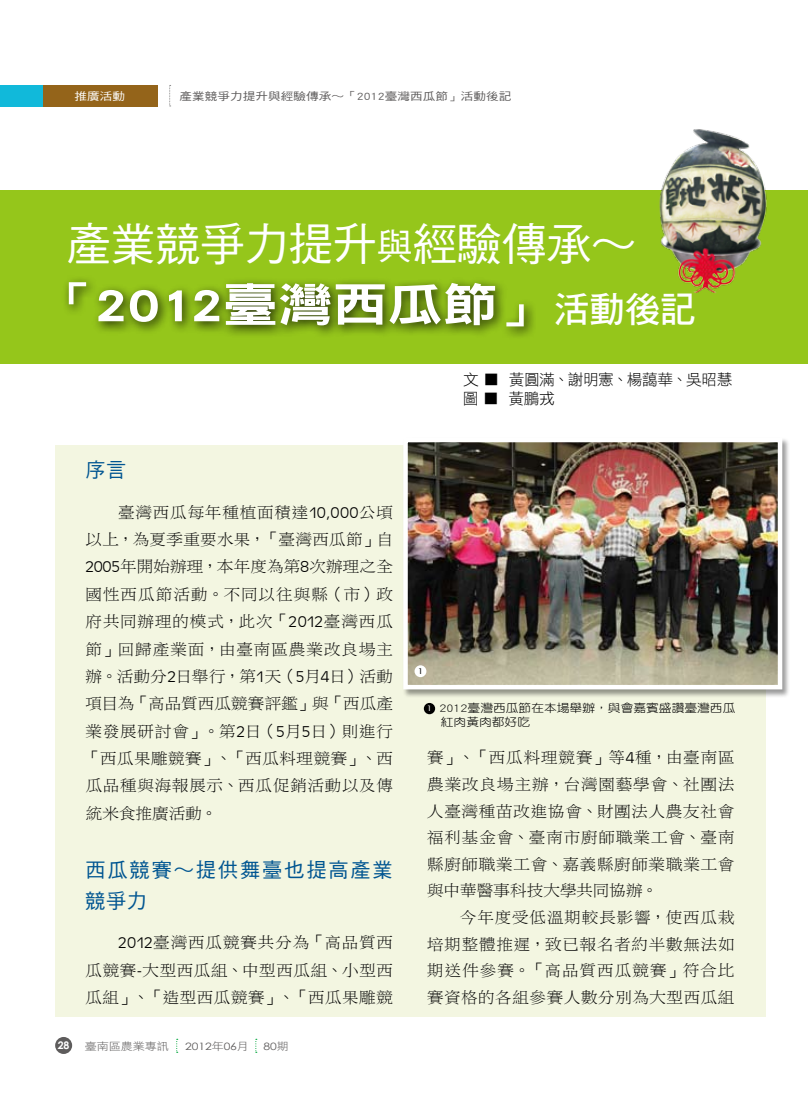
<style>
.page{position:relative;width:808px;height:1106px;background:#fff}
.page>*{position:absolute;margin:0;border:0;box-sizing:border-box;transform-origin:0 0}
.t1{font:46.5px "DF Hei Std W9";letter-spacing:-.02em;color:#fff;scale:1.2 1}
.t2{font:45px "DF Hei Std W5";letter-spacing:-.01em;color:#fff}
.t3{font:36px "DF Hei Std W7";color:#fff}
.t4{font:20.25px/30.9px "DF Hei Std W5";letter-spacing:.09em;color:#005591}
.t5{font:16.2px/27.3px "DF Li Song Std W3";letter-spacing:.005em;color:#000;text-align:justify;scale:1.06 1}
.t6{font:15.45px/18.9px "DF Hei Std W3";letter-spacing:-.035em;color:#000}
.t7{font:11.55px/14.2px "DF Yuan Std W3";color:#000;scale:1.11 1}
.t8{font:10.8px "DF Hei Std W5";letter-spacing:.005em;color:#5e5c5c;scale:1.17 1}
.t9{font:10.8px "DF Hei Std W5";color:#fff;scale:1.17 1}
.t10{font:10.5px "DF Hei Std W3";color:#5e5c5c;scale:1.14 1}
.t11{font:700 10.5px "Century Gothic";color:#fff}
.t12{font:10.2px "Century Gothic";letter-spacing:-.005em;color:#5e5c5c;scale:1.19 1}
.t13{font:7.95px "Century Gothic";color:#000;scale:1.39 1}
.s1{font-size:36px}
.s2{font-family:"DF Hei Std W7"}
.s3{font-family:"Antique Oli T Ligh"}
.s4{font-family:"DF Hei Std W3"}
.s5{font-family:"DF Hei Std W3";font-size:10.5px}
.s6{font-family:"Century Gothic";font-size:7.5px;color:#fff}
</style>
<div class="page">
<div style="left:0;top:85px;width:157px;height:21px;background:#94641a"></div>
<svg style="left:169px;top:85px;width:2px;height:22px"></svg>
<div style="left:0;top:85px;width:43px;height:21px;background:#11b9da"></div>
<div style="left:55px;top:1037px;width:17px;height:17px;background:#5e5c5c;border-radius:50%"></div>
<svg style="left:255px;top:1038px;width:2px;height:14px"></svg>
<svg style="left:176px;top:1038px;width:2px;height:14px"></svg>
<div style="left:56px;top:445px;width:710px;height:572px;background:#f3f6e1"></div>
<div style="left:0;top:190px;width:808px;height:173px;background:#95c61b"></div>
<div style="left:402px;top:437px;width:388px;height:261px;background:#000;opacity:.4"></div>
<img style="left:408px;top:443px;width:369px;height:241px">
<div style="left:403px;top:438px;width:379px;height:251px;border:4px solid #fff"></div>
<div style="left:424px;top:703px;width:11px;height:11px;background:#000;border-radius:50%"></div>
<div style="left:414px;top:665px;width:12px;height:12px;background:#fff;border-radius:50%"></div>
<div style="left:61px;top:275px;width:475px;height:65px;background:#000;opacity:.75"></div>
<img style="left:659px;top:129px;width:108px;height:164px">
<p class="t9" style="left:74px;top:90px;width:45px">推廣活動</p>
<p class="t8" style="left:179px;top:90px;width:285px">產業競爭力提升與經驗傳承〜「2012臺灣西瓜節」活動後記</p>
<h2 class="t2" style="left:67px;top:219px;width:571px">產業競爭力提升<span class="s1">與</span>經驗傳承〜</h2>
<h3 class="t3" style="left:554px;top:289px;width:144px">活動後記</h3>
<h1 class="t1" style="left:41px;top:279px;width:427px"><span class="s2">「</span>2012臺灣西瓜節<span class="s2">」</span></h1>
<p class="t4" style="left:85px;top:454px;width:43px">序言</p>
<p class="t5" style="left:83px;top:498px;width:294px;text-indent:35px">臺灣西瓜每年種植面積達<span class="s3">10,000</span>公頃以上<span class="s4">，</span>為夏季重要水果<span class="s4">，「</span>臺灣西瓜節<span class="s4">」</span>自<span class="s3">2005</span>年開始辦理<span class="s4">，</span>本年度為第<span class="s3">8</span>次辦理之全國性西瓜節活動<span class="s4">。</span>不同以往與縣<span class="s4">（</span>市<span class="s4">）</span>政府共同辦理的模式<span class="s4">，</span>此次<span class="s4">「</span><span class="s3">2012</span>臺灣西瓜節<span class="s4">」</span>回歸產業面<span class="s4">，</span>由臺南區農業改良場主辦<span class="s4">。</span>活動分<span class="s3">2</span>日舉行<span class="s4">，</span>第<span class="s3">1</span>天<span class="s4">（</span><span class="s3">5</span>月<span class="s3">4</span>日<span class="s4">）</span>活動項目為<span class="s4">「</span>高品質西瓜競賽評鑑<span class="s4">」</span>與<span class="s4">「</span>西瓜產業發展研討會<span class="s4">」。</span>第<span class="s3">2</span>日<span class="s4">（</span><span class="s3">5</span>月<span class="s3">5</span>日<span class="s4">）</span>則進行<span class="s4">「</span>西瓜果雕競賽<span class="s4">」、「</span>西瓜料理競賽<span class="s4">」、</span>西瓜品種與海報展示<span class="s4">、</span>西瓜促銷活動以及傳統米食推廣活動<span class="s4">。</span></p>
<p class="t4" style="left:85px;top:853px;width:309px">西瓜競賽〜提供舞臺也提高產業競爭力</p>
<p class="t5" style="left:85px;top:928px;width:292px;text-indent:33px"><span class="s3">2012</span>臺灣西瓜競賽共分為<span class="s4">「</span>高品質西瓜競賽<span class="s3">-</span>大型西瓜組<span class="s4">、</span>中型西瓜組<span class="s4">、</span>小型西瓜組<span class="s4">」、「</span>造型西瓜競賽<span class="s4">」、「</span>西瓜果雕競</p>
<p class="t11" style="left:58px;top:1039px;width:13px">28</p>
<p class="t10" style="left:85px;top:1040px;width:75px">臺南區農業專訊</p>
<p class="t12" style="left:185px;top:1039px;width:55px">2012<span class="s5">年</span>06<span class="s5">月</span></p>
<p class="t12" style="left:264px;top:1039px;width:23px">80<span class="s5">期</span></p>
<p class="t6" style="left:463px;top:370px;width:271px">文 ■ 黃圓滿、謝明憲、楊藹華、吳昭慧圖 ■ 黃鵬戎</p>
<p class="t13" style="left:417px;top:666px;width:6px">1</p>
<p class="t7" style="left:441px;top:700px;width:267px;text-indent:-14px"><span class="s6">1</span> 2012臺灣西瓜節在本場舉辦，與會嘉賓盛讚臺灣西瓜紅肉黃肉都好吃</p>
<p class="t5" style="left:427px;top:744px;width:292px;line-height:26.5px">賽<span class="s4">」、「</span>西瓜料理競賽<span class="s4">」</span>等<span class="s3">4</span>種<span class="s4">，</span>由臺南區農業改良場主辦<span class="s4">，</span>台灣園藝學會<span class="s4">、</span>社團法人臺灣種苗改進協會<span class="s4">、</span>財團法人農友社會福利基金會<span class="s4">、</span>臺南市廚師職業工會<span class="s4">、</span>臺南縣廚師職業工會<span class="s4">、</span>嘉義縣廚師業職業工會與中華醫事科技大學共同協辦<span class="s4">。</span></p>
<p class="t5" style="left:427px;top:903px;width:292px;line-height:26.5px;text-indent:33px">今年度受低溫期較長影響<span class="s4">，</span>使西瓜栽培期整體推遲<span class="s4">，</span>致已報名者約半數無法如期送件參賽<span class="s4">。「</span>高品質西瓜競賽<span class="s4">」</span>符合比賽資格的各組參賽人數分別為大型西瓜組</p>
</div>
